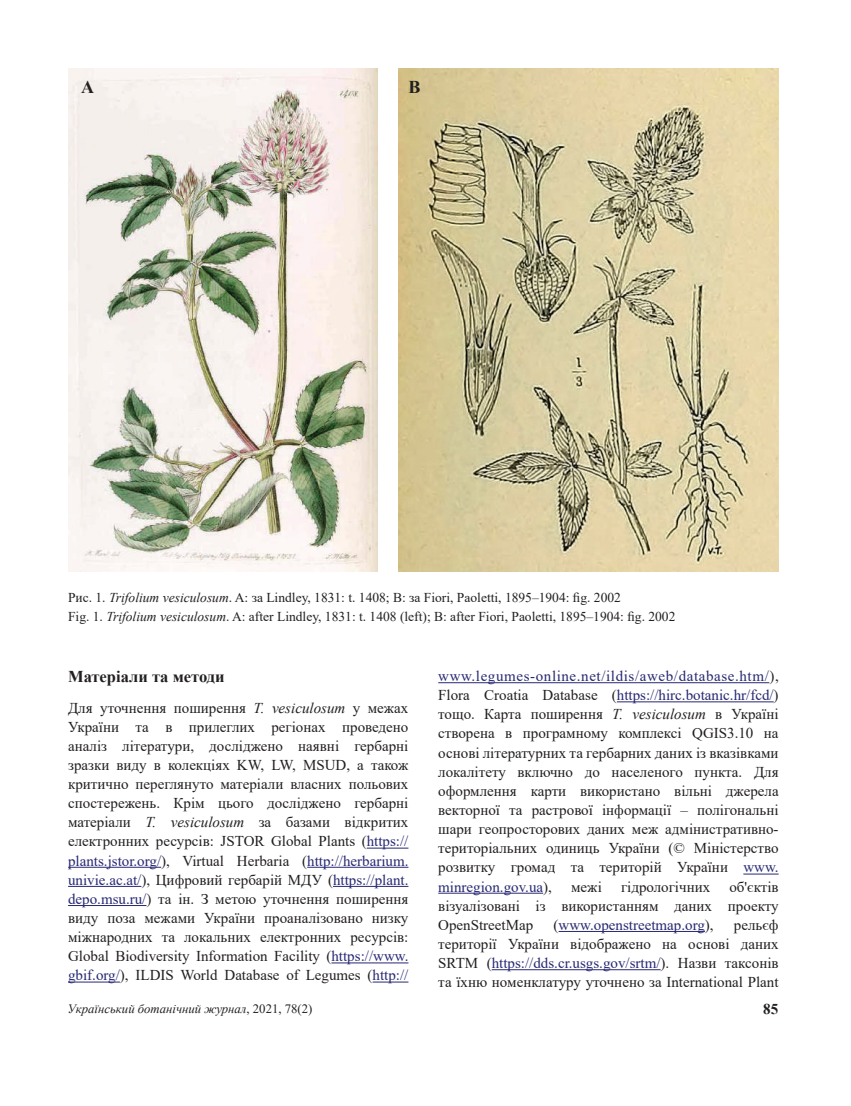
<style>
.page{position:relative;width:851px;height:1106px;background:#fff}
.page>*{position:absolute;margin:0;border:0;box-sizing:border-box;transform-origin:0 0}
.t1{font:700 18px "Times New Roman";color:#231f20}
.t2{font:700 16.5px "Times New Roman";color:#231f20}
.t3{font:15px/19px "Times New Roman";color:#231f20;text-align:justify}
.t4{font:15px "Times New Roman";color:#272873}
.t5{font:700 15px "Times New Roman";color:#231f20}
.t6{font:13.5px/19.2px "Times New Roman";color:#231f20}
.t7{font:italic 12.75px "Times New Roman";color:#231f20}
.s1{font-style:italic}
.s2{color:#272873}
.s3{color:#231f20}
.s4{font-style:normal}
</style>
<div class="page">
<hr style="left:367px;top:847px;width:41px;height:1px;background:#272873">
<hr style="left:68px;top:867px;width:93px;height:1px;background:#272873">
<hr style="left:307px;top:867px;width:101px;height:1px;background:#272873">
<hr style="left:68px;top:886px;width:73px;height:1px;background:#272873">
<hr style="left:333px;top:886px;width:75px;height:1px;background:#272873">
<hr style="left:68px;top:905px;width:78px;height:1px;background:#272873">
<hr style="left:331px;top:962px;width:77px;height:1px;background:#272873">
<hr style="left:68px;top:981px;width:52px;height:1px;background:#272873">
<hr style="left:372px;top:981px;width:36px;height:1px;background:#272873">
<hr style="left:438px;top:682px;width:331px;height:1px;background:#272873">
<hr style="left:616px;top:701px;width:157px;height:1px;background:#272873">
<hr style="left:743px;top:873px;width:35px;height:1px;background:#272873">
<hr style="left:438px;top:892px;width:105px;height:1px;background:#272873">
<hr style="left:558px;top:931px;width:146px;height:1px;background:#272873">
<hr style="left:491px;top:969px;width:169px;height:1px;background:#272873">
<img style="left:68px;top:68px;width:309px;height:503px">
<img style="left:398px;top:68px;width:380px;height:503px">
<p class="t1" style="left:81px;top:74px;width:14px">A</p>
<p class="t1" style="left:408px;top:74px;width:14px">B</p>
<p class="t6" style="left:68px;top:587px;width:608px">Рис. 1. <span class="s1">Trifolium vesiculosum</span>. A: за Lindley, 1831: t. 1408; B: за Fiori, Paoletti, 1895–1904: fig. 2002<br>Fig. 1. <span class="s1">Trifolium vesiculosum</span>. A: after Lindley, 1831: t. 1408 (left); B: after Fiori, Paoletti, 1895–1904: fig. 2002</p>
<p class="t2" style="left:68px;top:664px;width:158px">Матеріали та методи</p>
<p class="t3" style="left:68px;top:698px;width:342px">Для уточнення поширення <span class="s1">T. vesiculosum</span> у межах України та в прилеглих регіонах проведено аналіз літератури, досліджено наявні гербарні зразки виду в колекціях KW, LW, MSUD, а також критично переглянуто матеріали власних польових спостережень. Крім цього досліджено гербарні матеріали <span class="s1">T. vesiculosum</span> за базами відкритих електронних ресурсів: JSTOR Global Plants (<span class="s2">https:// plants.jstor.org/</span>), Virtual Herbaria (<span class="s2">http://herbarium. univie.ac.at/</span>), Цифровий гербарій МДУ (<span class="s2">https://plant. depo.msu.ru/</span>) та ін. З метою уточнення поширення виду поза межами України проаналізовано низку міжнародних та локальних електронних ресурсів:<br>Global Biodiversity Information Facility (<span class="s2">https://www. gbif.org/</span>), ILDIS World Database of Legumes (<span class="s2">http://</span></p>
<p class="t3" style="left:438px;top:666px;width:342px"><span class="s2">www.legumes-online.net/ildis/aweb/database.htm/</span>), Flora Croatia Database (<span class="s2">https://hirc.botanic.hr/fcd/</span>) тощо. Карта поширення <span class="s1">T. vesiculosum</span> в Україні створена в програмному комплексі QGIS3.10 на основі літературних та гербарних даних із вказівками локалітету включно до населеного пункта. Для оформлення карти використано вільні джерела векторної та растрової інформації – полігональні шари геопросторових даних меж адмінистративно&shy;територіальних одиниць України (© Міністерство розвитку громад та територій України <span class="s2">www. minregion.gov.ua</span>),</p>
<p class="t3" style="left:438px;top:876px;width:342px;text-indent:291px">об'єктів візуалізовані із використанням даних проекту OpenStreetMap</p>
<p class="t3" style="left:571px;top:876px;width:32px">межі</p>
<p class="t3" style="left:621px;top:876px;width:91px">гідрологічних</p>
<p class="t3" style="left:438px;top:914px;width:342px;text-indent:296px">рельєф території України відображено на основі даних SRTM (<span class="s2">https://dds.cr.usgs.gov/srtm/</span>). Назви таксонів та їхню номенклатуру уточнено за International Plant</p>
<p class="t4" style="left:553px;top:914px;width:161px"><span class="s3">(</span>www.openstreetmap.org<span class="s3">),</span></p>
<p class="t7" style="left:68px;top:999px;width:246px">Український ботанічний журнал<span class="s4">, 2021, 78(2)</span></p>
<p class="t5" style="left:763px;top:998px;width:17px">85</p>
</div>
